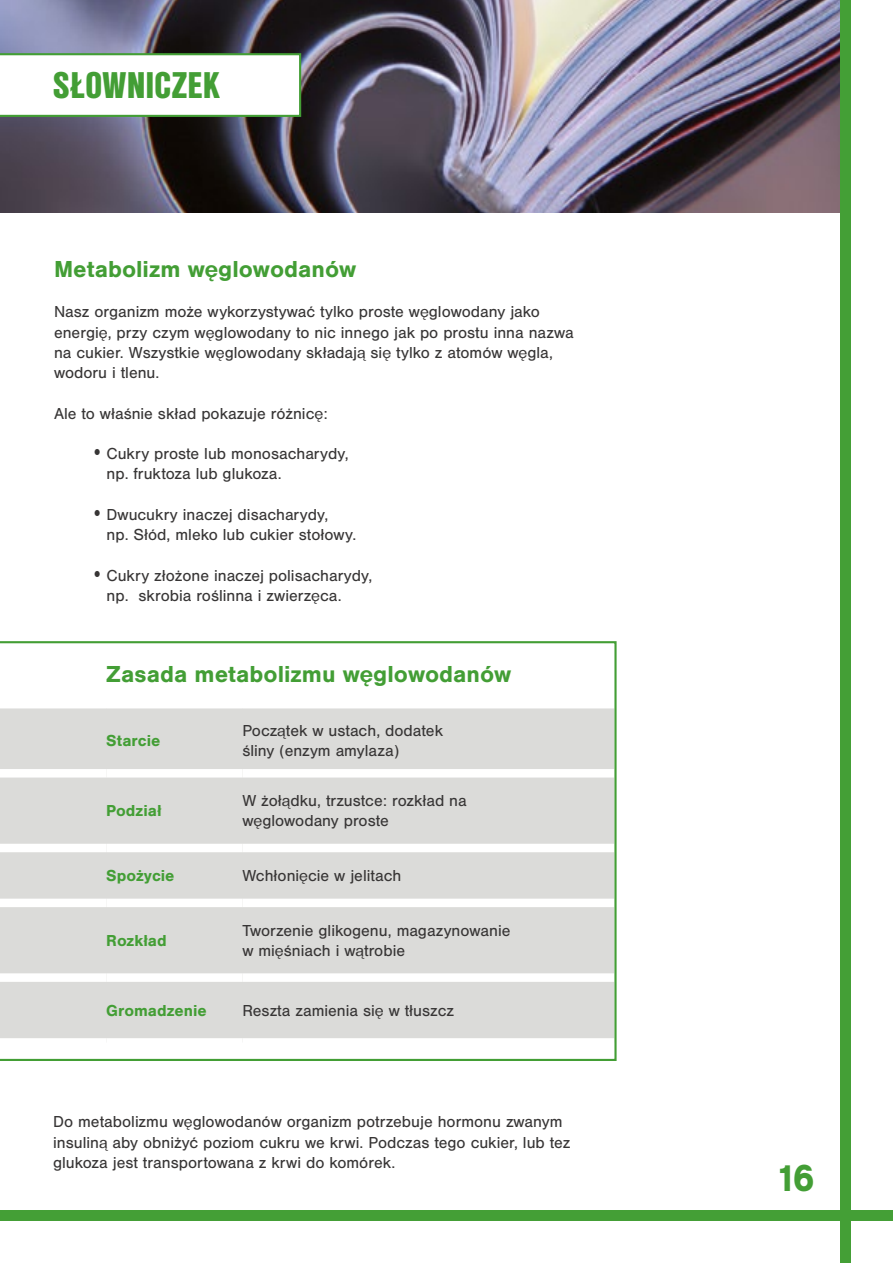
<style>
.page{position:relative;width:893px;height:1263px;background:#fff}
.page>*{position:absolute;margin:0;border:0;box-sizing:border-box;transform-origin:0 0}
.t1{font:700 37.5px "Lunchtype";color:#439e35}
.t2{font:900 36px "Nimbus San Con L";letter-spacing:.005em;color:#439e35}
.t3{font:700 24px "Nimbus San";color:#439e35}
.t4{font:16.5px/20.2px "Nimbus San";color:#373535}
.t5{font:700 16.5px "Nimbus San";color:#439e35}
.s1{font-family:"Nimbus San Con L";font-size:19.5px}
</style>
<div class="page">
<img style="left:0;top:0;width:840px;height:213px">
<svg style="left:0;top:641px;width:617px;height:420px"></svg>
<svg style="left:0;top:53px;width:301px;height:64px"></svg>
<div style="left:840px;top:0;width:10px;height:1263px;background:#449f36"></div>
<div style="left:0;top:1210px;width:893px;height:10px;background:#449f36"></div>
<h2 class="t2" style="left:53px;top:58px;width:168px">SŁOWNICZEK</h2>
<h3 class="t3" style="left:54px;top:255px;width:304px">Metabolizm węglowodanów</h3>
<p class="t4" style="left:54px;top:302px;width:521px">Nasz organizm może wykorzystywać tylko proste węglowodany jako energię, przy czym węglowodany to nic innego jak po prostu inna nazwa na cukier. Wszystkie węglowodany składają się tylko z atomów węgla, wodoru i tlenu.</p>
<p class="t4" style="left:54px;top:403px;width:275px">Ale to właśnie skład pokazuje różnicę:</p>
<p class="t4" style="left:106px;top:444px;width:244px;text-indent:-12px"><span class="s1">•</span> Cukry proste lub monosacharydy, np. fruktoza lub glukoza.</p>
<p class="t4" style="left:106px;top:504px;width:251px;text-indent:-12px"><span class="s1">•</span> Dwucukry inaczej disacharydy,<br>np. Słód, mleko lub cukier stołowy.</p>
<p class="t4" style="left:106px;top:565px;width:267px;text-indent:-12px"><span class="s1">•</span> Cukry złożone inaczej polisacharydy, np. skrobia roślinna i zwierzęca.</p>
<h3 class="t3" style="left:106px;top:660px;width:407px">Zasada metabolizmu węglowodanów</h3>
<p class="t5" style="left:106px;top:732px;width:56px">Starcie</p>
<p class="t4" style="left:242px;top:721px;width:202px;line-height:19.8px">Początek w ustach, dodatek śliny (enzym amylaza)</p>
<p class="t5" style="left:106px;top:801px;width:57px">Podział</p>
<p class="t4" style="left:242px;top:791px;width:226px;line-height:19.8px">W żołądku, trzustce: rozkład na węglowodany proste</p>
<p class="t5" style="left:106px;top:866px;width:70px">Spożycie</p>
<p class="t4" style="left:242px;top:866px;width:160px">Wchłonięcie w jelitach</p>
<p class="t5" style="left:106px;top:931px;width:62px">Rozkład</p>
<p class="t4" style="left:242px;top:921px;width:270px;line-height:19.8px">Tworzenie glikogenu, magazynowanie w mięśniach i wątrobie</p>
<p class="t5" style="left:106px;top:1001px;width:102px">Gromadzenie</p>
<p class="t4" style="left:242px;top:1000px;width:213px">Reszta zamienia się w tłuszcz</p>
<p class="t4" style="left:53px;top:1112px;width:519px">Do metabolizmu węglowodanów organizm potrzebuje hormonu zwanym insuliną aby obniżyć poziom cukru we krwi. Podczas tego cukier, lub tez glukoza jest transportowana z krwi do komórek.</p>
<h1 class="t1" style="left:779px;top:1154px;width:37px">16</h1>
</div>
